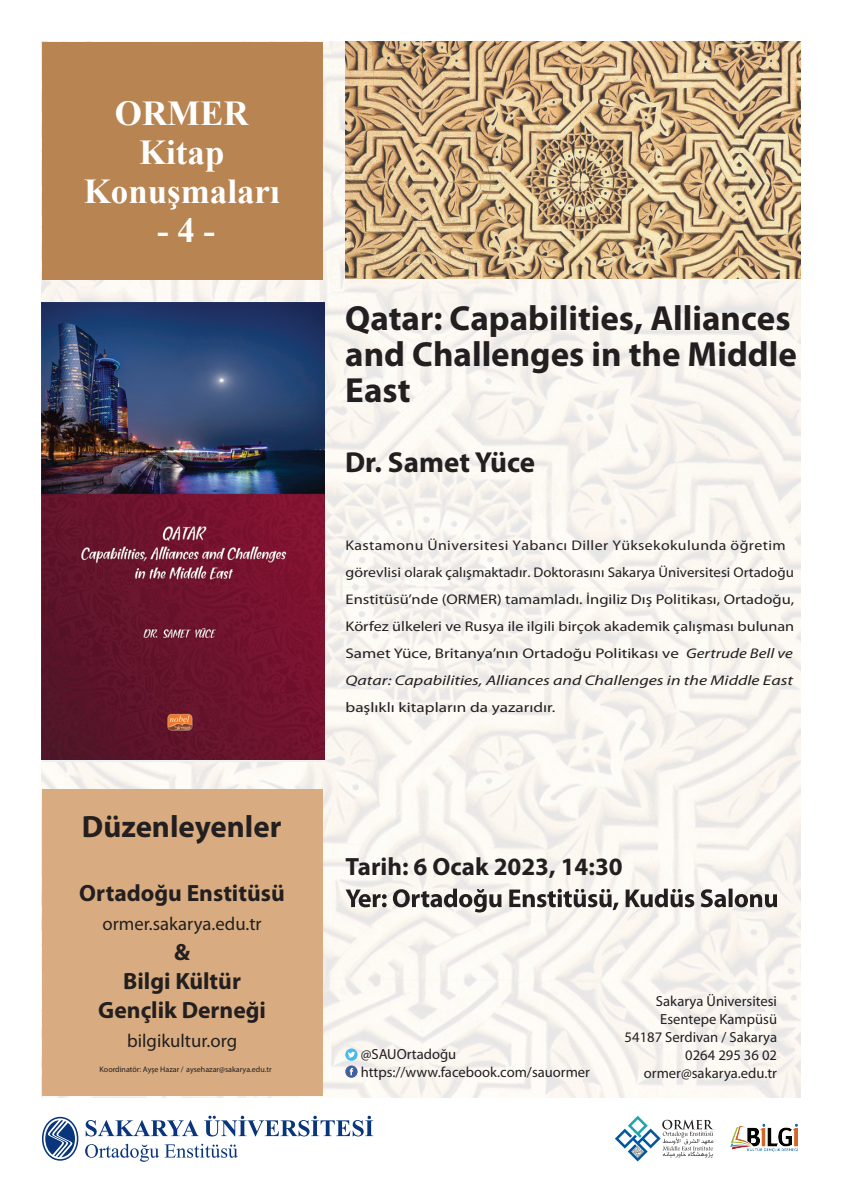
<style>
.page{position:relative;width:842px;height:1191px;background:#fff}
.page>*{position:absolute;margin:0;border:0;box-sizing:border-box;transform-origin:0 0}
.t1{font:700 35px/36px "Myriad Pro";color:#231f20}
.t2{font:700 34.9px/39px "Times New Roman";color:#fff;text-align:center}
.t3{font:700 30.9px "Myriad Pro";color:#231f20}
.t4{font:700 29px "Myriad Pro";color:#231f20}
.t5{font:700 25px "Myriad Pro";color:#231f20}
.t6{font:700 23.6px/29.2px "Myriad Pro";color:#231f20;text-align:center}
.t7{font:18.7px "Myriad Pro";color:#231f20}
.t8{font:14.6px/17.9px "Myriad Pro";color:#231f20}
.t9{font:14px/27px "Myriad Pro";color:#231f20;scale:1.13 1}
.t10{font:14px "Myriad Pro";color:#231f20;scale:1.23 1}
.t11{font:8px "Myriad Pro";color:#231f20}
.s1{font-style:italic}
</style>
<div class="page">
<img style="left:42px;top:42px;width:758px;height:1055px">
<div style="left:42px;top:789px;width:280px;height:307px;background:#d8ac80"></div>
<div style="left:42px;top:42px;width:280px;height:237px;background:#b78452"></div>
<img style="left:42px;top:302px;width:282px;height:457px">
<svg style="left:346px;top:888px;width:431px;height:24px"></svg>
<svg style="left:345px;top:1048px;width:13px;height:12px"></svg>
<svg style="left:348px;top:1051px;width:7px;height:6px"></svg>
<svg style="left:345px;top:1065px;width:13px;height:12px"></svg>
<svg style="left:350px;top:1068px;width:3px;height:7px"></svg>
<img style="left:345px;top:42px;width:455px;height:237px">
<img style="left:730px;top:1123px;width:68px;height:30px">
<div style="left:585px;top:1085px;width:106px;height:106px;background:#fff"></div>
<svg style="left:615px;top:1115px;width:98px;height:46px"></svg>
<svg style="left:42px;top:1116px;width:36px;height:44px"></svg>
<svg style="left:86px;top:1115px;width:287px;height:21px"></svg>
<svg style="left:85px;top:1143px;width:74px;height:18px"></svg>
<svg style="left:165px;top:1143px;width:73px;height:14px"></svg>
<h2 class="t2" style="left:84px;top:93px;width:198px">ORMER<br>Kitap<br>Konuşmaları</h2>
<h2 class="t2" style="left:157px;top:210px;width:60px">- 4 -</h2>
<h3 class="t3" style="left:82px;top:806px;width:201px">Düzenleyenler</h3>
<h3 class="t6" style="left:79px;top:877px;width:207px">Ortadoğu Enstitüsü</h3>
<h3 class="t7" style="left:102px;top:912px;width:161px">ormer.sakarya.edu.tr</h3>
<h3 class="t6" style="left:98px;top:936px;width:169px">&amp;<br>Bilgi Kültür<br>Gençlik Derneği</h3>
<h3 class="t7" style="left:127px;top:1029px;width:111px">bilgikultur.org</h3>
<p class="t11" style="left:100px;top:1064px;width:174px">Koordinatör: Ayşe Hazar / aysehazar@sakarya.edu.tr</p>
<h1 class="t1" style="left:345px;top:299px;width:453px">Qatar: Capabilities, Alliances and Challenges in the Middle<br>East</h1>
<h3 class="t4" style="left:345px;top:443px;width:192px">Dr. Samet Yüce</h3>
<p class="t9" style="left:346px;top:531px;width:399px">Kastamonu Üniversitesi Yabancı Diller Yüksekokulunda öğretim görevlisi olarak çalışmaktadır. Doktorasını Sakarya Üniversitesi Ortadoğu Enstitüsü’nde (ORMER) tamamladı. İngiliz Dış Politikası, Ortadoğu, Körfez ülkeleri ve Rusya ile ilgili birçok akademik çalışması bulunan Samet Yüce, Britanya’nın Ortadoğu Politikası ve <span class="s1">Gertrude Bell ve Qatar: Capabilities, Alliances and Challenges in the Middle East</span></p>
<p class="t10" style="left:346px;top:698px;width:172px">başlıklı kitapların da yazarıdır.</p>
<h3 class="t5" style="left:346px;top:850px;width:279px">Tarih: 6 Ocak 2023, 14:30</h3>
<p class="t8" style="left:361px;top:1045px;width:231px">@SAUOrtadoğu https://www.facebook.com/sauormer</p>
<p class="t8" style="left:625px;top:992px;width:154px;text-align:right">Sakarya Üniversitesi<br>Esentepe Kampüsü<br>54187 Serdivan / Sakarya<br>0264 295 36 02 ormer@sakarya.edu.tr</p>
</div>
